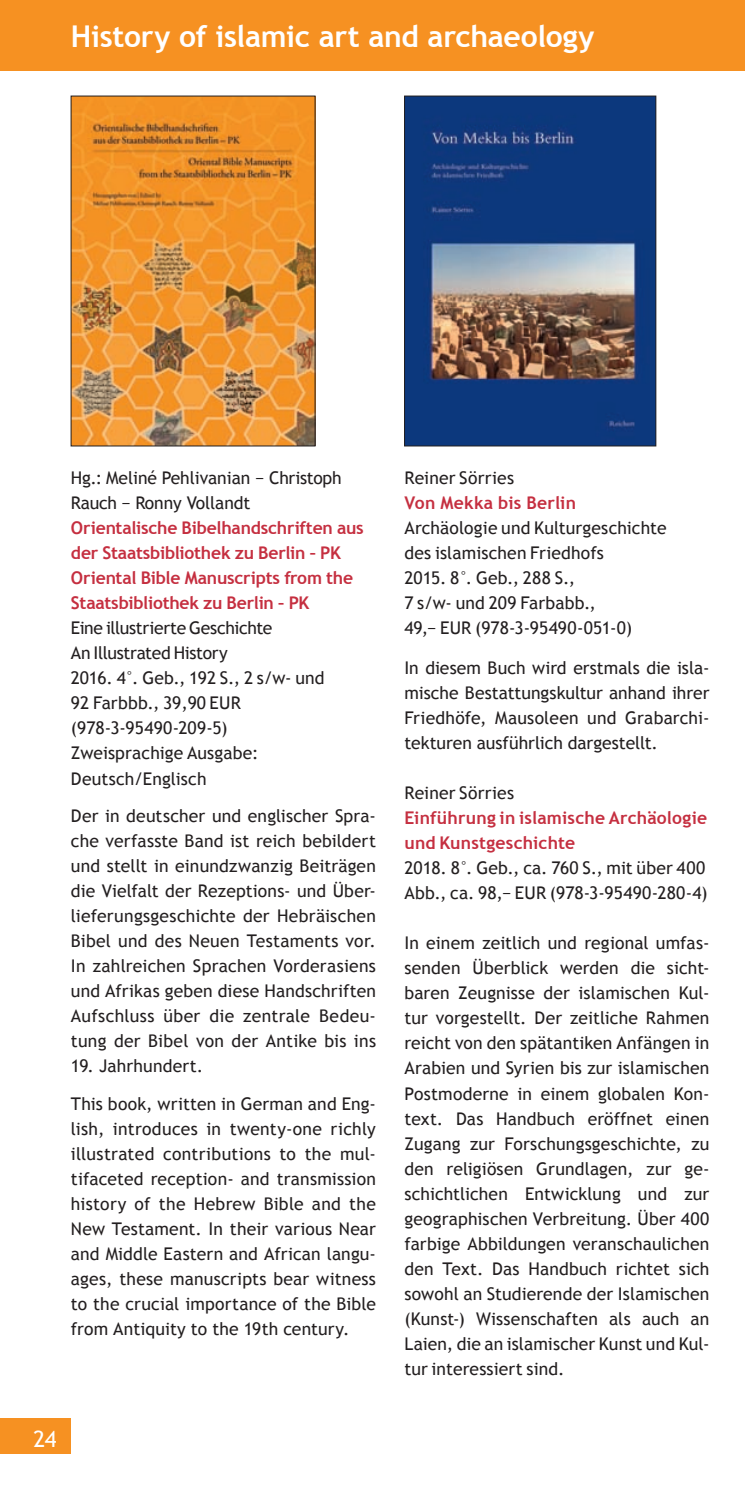
<style>
.page{position:relative;width:745px;height:1489px;background:#fff}
.page>*{position:absolute;margin:0;border:0;box-sizing:border-box;transform-origin:0 0}
.t1{font:700 30px "Trebuchet MS";letter-spacing:-.01em;color:#fff}
.t2{font:22.5px "Trebuchet MS";color:#fff}
.t3{font:17.5px/25px "Trebuchet MS";letter-spacing:.005em;color:#231f20}
.t4{font:700 17.5px/25px "Trebuchet MS";letter-spacing:-.01em;color:#c52f40}
.t5{font:700 17.5px/25px "Trebuchet MS";letter-spacing:.01em;color:#c52f40}
</style>
<div class="page">
<div style="left:0;top:1417px;width:71px;height:36px;background:#f69122"></div>
<div style="left:0;top:0;width:744px;height:71px;background:#f69122"></div>
<img style="left:406px;top:98px;width:247px;height:346px">
<div style="left:404px;top:96px;width:251px;height:350px;border:1px solid #231f20"></div>
<img style="left:73px;top:98px;width:240px;height:346px">
<h1 class="t1" style="left:71px;top:17px;width:525px">&gt;History of islamic art and archaeology</h1>
<p class="t3" style="left:71px;top:466px;width:272px">Hg.: Meliné Pehlivanian − Christoph<br>Rauch − Ronny Vollandt</p>
<p class="t4" style="left:71px;top:515px;width:294px">Orientalische Bibelhandschriften aus der Staatsbibliothek zu Berlin – PK Oriental Bible Manuscripts from the Staatsbibliothek zu Berlin – PK</p>
<p class="t3" style="left:71px;top:616px;width:255px">Eine illustrierte Geschichte<br>An Illustrated History<br>2016. 4°. Geb., 192 S., 2 s/w- und<br>92 Farbbb., 39,90 EUR (978-3-95490-209-5)<br>Zweisprachige Ausgabe:<br>Deutsch/Englisch</p>
<p class="t3" style="left:71px;top:803px;width:306px;text-align:justify">Der in deutscher und englischer Spra&shy;che verfasste Band ist reich bebildert und stellt in einundzwanzig Beiträgen die Vielfalt der Rezeptions- und Über&shy;lieferungsgeschichte der Hebräischen Bibel und des Neuen Testaments vor.<br>In zahlreichen Sprachen Vorderasiens und Afrikas geben diese Handschriften Aufschluss über die zentrale Bedeu&shy;tung der Bibel von der Antike bis ins</p>
<p class="t3" style="left:71px;top:1047px;width:306px;line-height:37.5px">19. Jahrhundert.<br>This book, written in German and Eng-</p>
<p class="t3" style="left:71px;top:1116px;width:306px;text-align:justify">lish, introduces in twenty-one richly illustrated contributions to the mul&shy;tifaceted reception- and transmission history of the Hebrew Bible and the New Testament. In their various Near and Middle Eastern and African langu&shy;ages, these manuscripts bear witness to the crucial importance of the Bible from Antiquity to the 19th century.</p>
<p class="t2" style="left:34px;top:1425px;width:25px">24</p>
<p class="t3" style="left:404px;top:465px;width:111px">Reiner Sörries</p>
<p class="t5" style="left:404px;top:490px;width:173px">Von Mekka bis Berlin</p>
<p class="t3" style="left:404px;top:515px;width:263px">Archäologie und Kulturgeschichte des islamischen Friedhofs<br>2015. 8°. Geb., 288 S.,<br>7 s/w- und 209 Farbabb.,<br>49,− EUR (978-3-95490-051-0)</p>
<p class="t3" style="left:404px;top:655px;width:306px;text-align:justify">In diesem Buch wird erstmals die isla&shy;mische Bestattungskultur anhand ihrer Friedhöfe, Mausoleen und Grabarchi&shy;tekturen ausführlich dargestellt.</p>
<p class="t3" style="left:404px;top:780px;width:111px">Reiner Sörries</p>
<p class="t5" style="left:404px;top:805px;width:304px">Einführung in islamische Archäologie und Kunstgeschichte</p>
<p class="t3" style="left:404px;top:855px;width:304px">2018. 8°. Geb., ca. 760 S., mit über 400<br>Abb., ca. 98,− EUR (978-3-95490-280-4)</p>
<p class="t3" style="left:404px;top:930px;width:306px;text-align:justify">In einem zeitlich und regional umfas&shy;senden Überblick werden die sicht&shy;baren Zeugnisse der islamischen Kul&shy;tur vorgestellt. Der zeitliche Rahmen reicht von den spätantiken Anfängen in Arabien und Syrien bis zur islamischen Postmoderne in einem globalen Kon&shy;text. Das Handbuch eröffnet einen Zugang zur Forschungsgeschichte, zu den religiösen Grundlagen, zur ge&shy;schichtlichen Entwicklung und zur geographischen Verbreitung. Über 400 farbige Abbildungen veranschaulichen den Text. Das Handbuch richtet sich sowohl an Studierende der Islamischen (Kunst-) Wissenschaften als auch an Laien, die an islamischer Kunst und Kul&shy;tur interessiert sind.</p>
</div>
